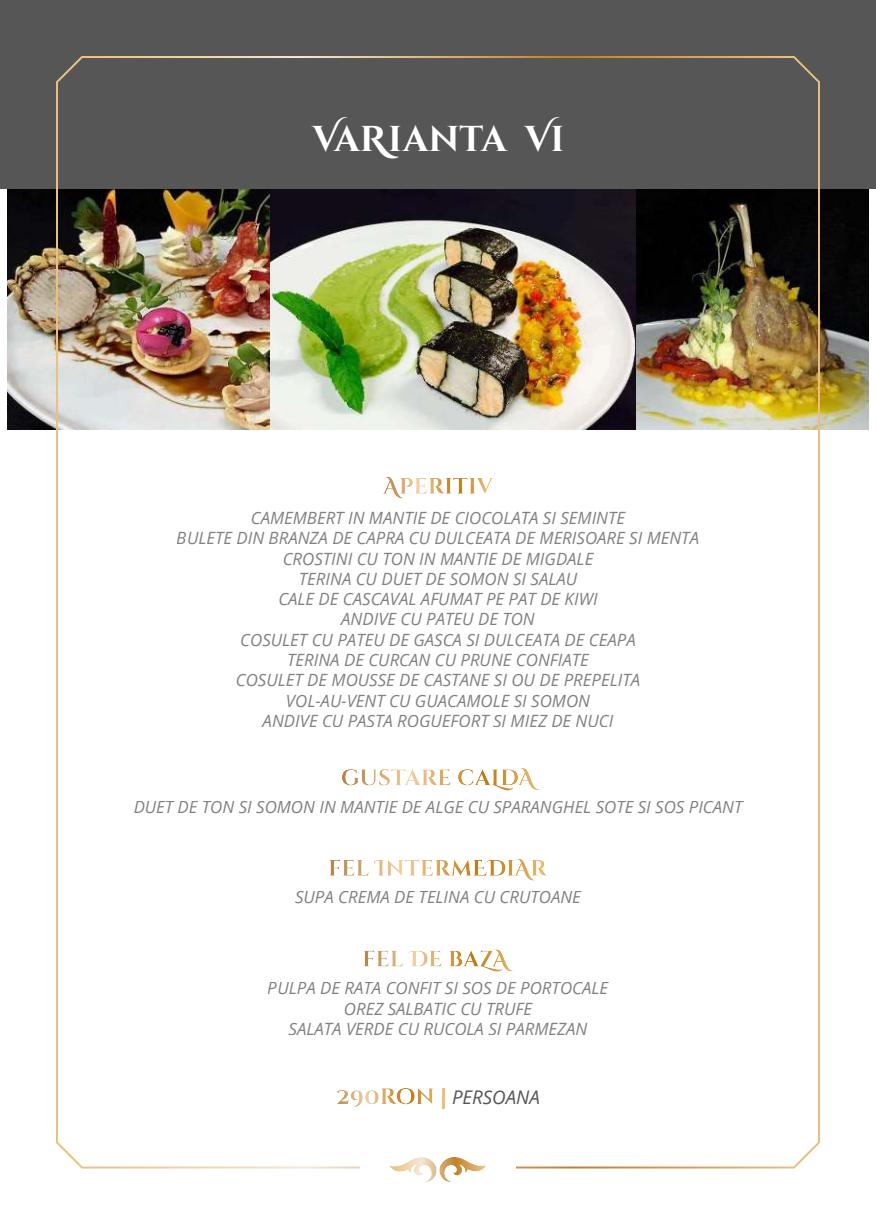
<style>
.page{position:relative;width:876px;height:1225px;background:#fff}
.page>*{position:absolute;margin:0;border:0;box-sizing:border-box;transform-origin:0 0}
.t1{font:700 35.8px "Cinzel Decorative";color:#fff}
.t2{font:italic 18.8px "Open Sans";color:#565656}
.t3{font:italic 16.8px/20.2px "Open Sans";color:#565656;text-align:center}
.s1{font-family:"Cinzel Decorative";font-weight:700;font-style:normal;font-size:22.6px;color:#fff}
</style>
<div class="page">
<img style="left:821px;top:188px;width:47px;height:241px">
<img style="left:8px;top:188px;width:46px;height:241px">
<div style="left:0;top:0;width:876px;height:188px;background:#565656"></div>
<img style="left:54px;top:56px;width:767px;height:1113px">
<div style="left:360px;top:1148px;width:155px;height:40px;background:#fff"></div>
<svg style="left:390px;top:1157px;width:96px;height:25px"></svg>
<svg style="left:342px;top:769px;width:109px;height:16px"></svg>
<svg style="left:458px;top:768px;width:82px;height:22px"></svg>
<svg style="left:382px;top:476px;width:112px;height:23px"></svg>
<svg style="left:329px;top:858px;width:219px;height:22px"></svg>
<svg style="left:363px;top:950px;width:79px;height:16px"></svg>
<svg style="left:449px;top:949px;width:65px;height:22px"></svg>
<svg style="left:337px;top:1088px;width:97px;height:19px"></svg>
<svg style="left:443px;top:1088px;width:1px;height:20px"></svg>
<h1 class="t1" style="left:313px;top:117px;width:253px">VaRianta Vi</h1>
<p class="t3" style="left:177px;top:509px;width:524px">CAMEMBERT IN MANTIE DE CIOCOLATA SI SEMINTE<br>BULETE DIN BRANZA DE CAPRA CU DULCEATA DE MERISOARE SI MENTA CROSTINI CU TON IN MANTIE DE MIGDALE<br>TERINA CU DUET DE SOMON SI SALAU<br>CALE DE CASCAVAL AFUMAT PE PAT DE KIWI<br>ANDIVE CU PATEU DE TON<br>COSULET CU PATEU DE GASCA SI DULCEATA DE CEAPA<br>TERINA DE CURCAN CU PRUNE CONFIATE<br>COSULET DE MOUSSE DE CASTANE SI OU DE PREPELITA<br>VOL-AU-VENT CU GUACAMOLE SI SOMON<br>ANDIVE CU PASTA ROGUEFORT SI MIEZ DE NUCI</p>
<p class="t3" style="left:134px;top:798px;width:610px">DUET DE TON SI SOMON IN MANTIE DE ALGE CU SPARANGHEL SOTE SI SOS PICANT</p>
<p class="t3" style="left:295px;top:888px;width:287px">SUPA CREMA DE TELINA CU CRUTOANE</p>
<p class="t3" style="left:268px;top:979px;width:342px">PULPA DE RATA CONFIT SI SOS DE PORTOCALE<br>OREZ SALBATIC CU TRUFE<br>SALATA VERDE CU RUCOLA SI PARMEZAN</p>
<p class="t2" style="left:336px;top:1090px;width:205px"><span class="s1">290ron |</span> PERSOANA</p>
</div>
